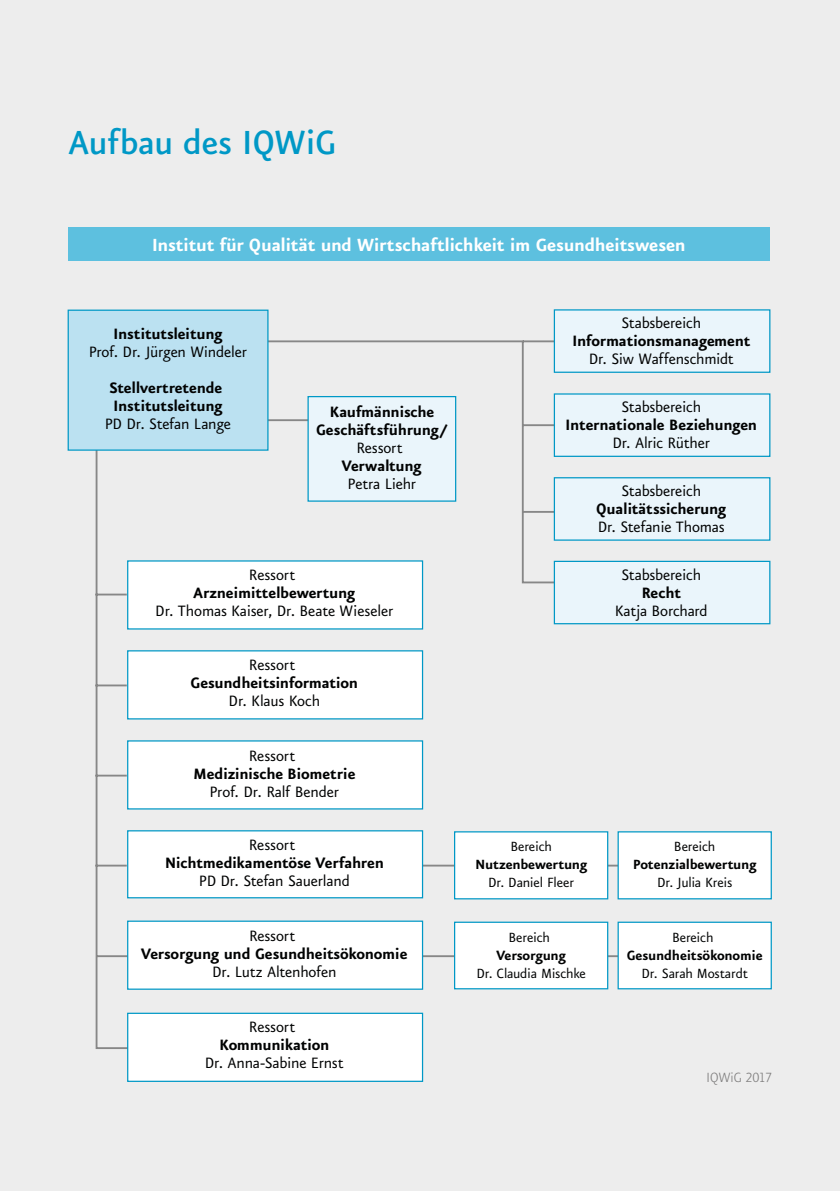
<style>
.page{position:relative;width:840px;height:1191px;background:#fff}
.page>*{position:absolute;margin:0;border:0;box-sizing:border-box;transform-origin:0 0}
.t1{font:500 40px "Eureka Sans CE";letter-spacing:-.01em;color:#0098c6}
.t2{font:700 21px "Eureka Sans CE";letter-spacing:-.015em;color:#fff}
.t3{font:18px "Eureka Sans CE";letter-spacing:-.015em;color:#010202}
.t4{font:700 18px/18px "Eureka Sans CE";letter-spacing:-.015em;color:#010202;text-align:center}
.t5{font:16px "Eureka Sans CE";letter-spacing:-.015em;color:#010202}
.t6{font:700 16px "Eureka Sans CE";letter-spacing:-.015em;color:#010202}
.t7{font:300 16px "Eureka Sans CE";color:#7f7e7e}
.s1{font-family:"Eureka Sans CE Light Caps";font-weight:400}
</style>
<div class="page">
<div style="left:0;top:0;width:839px;height:1191px;background:#ededed"></div>
<svg style="left:95px;top:339px;width:539px;height:711px"></svg>
<div style="left:307px;top:396px;width:149px;height:106px;background:#eaf5fb;border:1px solid #0098c6"></div>
<div style="left:553px;top:393px;width:217px;height:64px;background:#eaf5fb;border:1px solid #0098c6"></div>
<div style="left:553px;top:309px;width:217px;height:64px;background:#eaf5fb;border:1px solid #0098c6"></div>
<div style="left:553px;top:477px;width:217px;height:64px;background:#eaf5fb;border:1px solid #0098c6"></div>
<div style="left:553px;top:561px;width:217px;height:63px;background:#eaf5fb;border:1px solid #0098c6"></div>
<div style="left:68px;top:310px;width:200px;height:140px;background:#bbe1f1"></div>
<div style="left:68px;top:309px;width:200px;height:142px;border:1px solid #0098c6"></div>
<div style="left:127px;top:650px;width:296px;height:69px;background:#fff;border:1px solid #0098c6"></div>
<div style="left:128px;top:1013px;width:294px;height:68px;background:#fff"></div>
<div style="left:127px;top:1012px;width:296px;height:70px;border:1px solid #0098c6"></div>
<div style="left:127px;top:830px;width:296px;height:68px;background:#fff;border:1px solid #0098c6"></div>
<div style="left:127px;top:740px;width:296px;height:69px;background:#fff"></div>
<div style="left:127px;top:920px;width:296px;height:69px;background:#fff;border:1px solid #0098c6"></div>
<div style="left:127px;top:560px;width:296px;height:69px;background:#fff"></div>
<div style="left:453px;top:831px;width:155px;height:68px;background:#fff;border:1px solid #0098c6"></div>
<div style="left:617px;top:832px;width:153px;height:66px;background:#fff"></div>
<div style="left:617px;top:831px;width:154px;height:68px;border:1px solid #0098c6"></div>
<div style="left:453px;top:921px;width:155px;height:68px;background:#fff;border:1px solid #0098c6"></div>
<div style="left:617px;top:922px;width:153px;height:66px;background:#fff"></div>
<div style="left:617px;top:921px;width:154px;height:68px;border:1px solid #0098c6"></div>
<div style="left:68px;top:227px;width:701px;height:34px;background:#5dc0df"></div>
<h1 class="t1" style="left:68px;top:122px;width:269px">Aufbau des IQWiG</h1>
<p class="t2" style="left:152px;top:233px;width:535px">Institut für Qualität und Wirtschaftlichkeit im Gesundheitswesen</p>
<p class="t4" style="left:113px;top:325px;width:111px">Institutsleitung</p>
<p class="t3" style="left:89px;top:342px;width:160px">Prof. Dr. Jürgen Windeler</p>
<p class="t4" style="left:109px;top:379px;width:115px;text-align:left">Stellvertretende<br>Institutsleitung</p>
<p class="t3" style="left:105px;top:414px;width:128px">PD Dr. Stefan Lange</p>
<p class="t4" style="left:316px;top:403px;width:133px">Kaufmännische<br>Geschäftsführung/</p>
<p class="t3" style="left:356px;top:438px;width:48px">Ressort</p>
<p class="t4" style="left:341px;top:457px;width:81px">Verwaltung</p>
<p class="t3" style="left:347px;top:474px;width:70px">Petra Liehr</p>
<p class="t3" style="left:249px;top:566px;width:48px">Ressort</p>
<p class="t4" style="left:193px;top:584px;width:163px">Arzneimittelbewertung</p>
<p class="t3" style="left:155px;top:602px;width:239px">Dr. Thomas Kaiser, Dr. Beate Wieseler</p>
<p class="t3" style="left:249px;top:656px;width:48px">Ressort</p>
<p class="t4" style="left:190px;top:674px;width:169px">Gesundheitsinformation</p>
<p class="t3" style="left:228px;top:691px;width:93px">Dr. Klaus Koch</p>
<p class="t3" style="left:249px;top:746px;width:48px">Ressort</p>
<p class="t4" style="left:193px;top:764px;width:164px">Medizinische Biometrie</p>
<p class="t3" style="left:209px;top:782px;width:131px">Prof. Dr. Ralf Bender</p>
<p class="t3" style="left:249px;top:835px;width:48px">Ressort</p>
<p class="t4" style="left:165px;top:853px;width:220px">Nichtmedikamentöse Verfahren</p>
<p class="t3" style="left:199px;top:871px;width:152px">PD Dr. Stefan Sauerland</p>
<p class="t3" style="left:249px;top:926px;width:48px">Ressort</p>
<p class="t4" style="left:141px;top:945px;width:268px">Versorgung und Gesundheitsökonomie</p>
<p class="t3" style="left:212px;top:962px;width:126px">Dr. Lutz Altenhofen</p>
<p class="t3" style="left:249px;top:1017px;width:48px">Ressort</p>
<p class="t4" style="left:219px;top:1036px;width:112px">Kommunikation</p>
<p class="t3" style="left:205px;top:1053px;width:140px">Dr. Anna-Sabine Ernst</p>
<p class="t3" style="left:621px;top:313px;width:81px">Stabsbereich</p>
<p class="t4" style="left:571px;top:332px;width:180px">Informationsmanagement</p>
<p class="t3" style="left:588px;top:349px;width:146px">Dr. Siw Waffenschmidt</p>
<p class="t3" style="left:621px;top:398px;width:81px">Stabsbereich</p>
<p class="t4" style="left:565px;top:416px;width:193px">Internationale Beziehungen</p>
<p class="t3" style="left:612px;top:433px;width:99px">Dr. Alric Rüther</p>
<p class="t3" style="left:621px;top:481px;width:81px">Stabsbereich</p>
<p class="t4" style="left:595px;top:500px;width:132px">Qualitätssicherung</p>
<p class="t3" style="left:597px;top:517px;width:129px">Dr. Stefanie Thomas</p>
<p class="t3" style="left:621px;top:565px;width:81px">Stabsbereich</p>
<p class="t4" style="left:641px;top:583px;width:41px">Recht</p>
<p class="t3" style="left:614px;top:601px;width:94px">Katja Borchard</p>
<p class="t5" style="left:510px;top:838px;width:43px">Bereich</p>
<p class="t6" style="left:474px;top:856px;width:114px">Nutzenbewertung</p>
<p class="t5" style="left:488px;top:874px;width:87px">Dr. Daniel Fleer</p>
<p class="t5" style="left:508px;top:929px;width:43px">Bereich</p>
<p class="t6" style="left:496px;top:947px;width:71px">Versorgung</p>
<p class="t5" style="left:476px;top:965px;width:111px">Dr. Claudia Mischke</p>
<p class="t5" style="left:673px;top:838px;width:43px">Bereich</p>
<p class="t6" style="left:632px;top:856px;width:125px">Potenzialbewertung</p>
<p class="t5" style="left:656px;top:874px;width:77px">Dr. Julia Kreis</p>
<p class="t5" style="left:671px;top:929px;width:43px">Bereich</p>
<p class="t6" style="left:626px;top:947px;width:137px">Gesundheitsökonomie</p>
<p class="t5" style="left:641px;top:965px;width:108px">Dr. Sarah Mostardt</p>
<p class="t7" style="left:706px;top:1068px;width:67px">IQWiG <span class="s1">2017</span></p>
</div>
